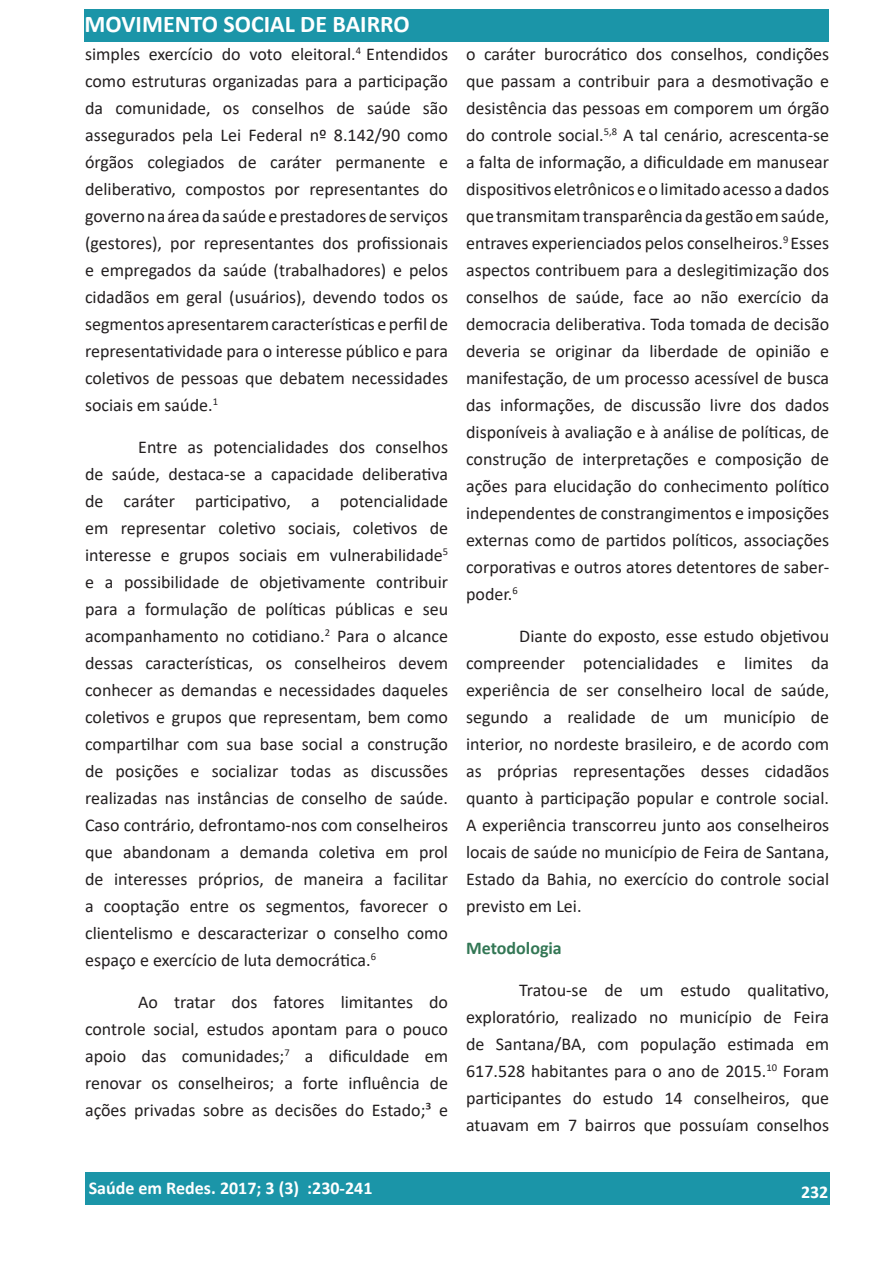
<style>
.page{position:relative;width:893px;height:1263px;background:#fff}
.page>*{position:absolute;margin:0;border:0;box-sizing:border-box;transform-origin:0 0}
.t1{font:700 24px "Calibri";color:#fff}
.t2{font:18px/27px "Calibri";color:#231f20;text-align:justify}
.t3{font:700 18px "Calibri";color:#fff}
.t4{font:700 18px "Calibri";color:#375}
</style>
<div class="page">
<div style="left:85px;top:1172px;width:744px;height:33px;background:#1b95a8"></div>
<div style="left:85px;top:9px;width:744px;height:33px;background:#1b95a8"></div>
<h1 class="t1" style="left:85px;top:7px;width:327px">MOVIMENTO SOCIAL DE BAIRRO</h1>
<p class="t2" style="left:85px;top:40px;width:365px">simples exercício do voto eleitoral.<sup>4</sup> Entendidos como estruturas organizadas para a participação da comunidade, os conselhos de saúde são assegurados pela Lei Federal nº 8.142/90 como órgãos colegiados de caráter permanente e deliberativo, compostos por representantes do governo na área da saúde e prestadores de serviços (gestores), por representantes dos profissionais e empregados da saúde (trabalhadores) e pelos cidadãos em geral (usuários), devendo todos os segmentos apresentarem características e perfil de representatividade para o interesse público e para coletivos de pessoas que debatem necessidades sociais em saúde.<sup>1</sup></p>
<p class="t2" style="left:85px;top:433px;width:365px;text-indent:53px">Entre as potencialidades dos conselhos de saúde, destaca-se a capacidade deliberativa de caráter participativo, a potencialidade em representar coletivo sociais, coletivos de interesse e grupos sociais em vulnerabilidade<sup>5 </sup>e a possibilidade de objetivamente contribuir para a formulação de políticas públicas e seu acompanhamento no cotidiano.<sup>2</sup> Para o alcance dessas características, os conselheiros devem conhecer as demandas e necessidades daqueles coletivos e grupos que representam, bem como compartilhar com sua base social a construção de posições e socializar todas as discussões realizadas nas instâncias de conselho de saúde.<br>Caso contrário, defrontamo-nos com conselheiros que abandonam a demanda coletiva em prol de interesses próprios, de maneira a facilitar a cooptação entre os segmentos, favorecer o clientelismo e descaracterizar o conselho como espaço e exercício de luta democrática.<sup>6</sup></p>
<p class="t2" style="left:85px;top:988px;width:365px;text-indent:53px">Ao tratar dos fatores limitantes do controle social, estudos apontam para o pouco apoio das comunidades;<sup>7</sup> a dificuldade em renovar os conselheiros; a forte influência de ações privadas sobre as decisões do Estado;³ e</p>
<p class="t2" style="left:466px;top:40px;width:365px">o caráter burocrático dos conselhos, condições que passam a contribuir para a desmotivação e desistência das pessoas em comporem um órgão do controle social.<sup>5,8</sup> A tal cenário, acrescenta-se a falta de informação, a dificuldade em manusear dispositivos eletrônicos e o limitado acesso a dados que transmitam transparência da gestão em saúde, entraves experienciados pelos conselheiros.<sup>9</sup> Esses aspectos contribuem para a deslegitimização dos conselhos de saúde, face ao não exercício da democracia deliberativa. Toda tomada de decisão deveria se originar da liberdade de opinião e manifestação, de um processo acessível de busca das informações, de discussão livre dos dados disponíveis à avaliação e à análise de políticas, de construção de interpretações e composição de ações para elucidação do conhecimento político independentes de constrangimentos e imposições externas como de partidos políticos, associações corporativas e outros atores detentores de saber&shy;poder.<sup>6</sup></p>
<p class="t2" style="left:466px;top:622px;width:365px;text-indent:53px">Diante do exposto, esse estudo objetivou compreender potencialidades e limites da experiência de ser conselheiro local de saúde, segundo a realidade de um município de interior, no nordeste brasileiro, e de acordo com as próprias representações desses cidadãos quanto à participação popular e controle social.<br>A experiência transcorreu junto aos conselheiros locais de saúde no município de Feira de Santana, Estado da Bahia, no exercício do controle social previsto em Lei.</p>
<p class="t4" style="left:466px;top:936px;width:97px">Metodologia</p>
<p class="t2" style="left:466px;top:976px;width:365px;text-indent:53px">Tratou-se de um estudo qualitativo, exploratório, realizado no município de Feira de Santana/BA, com população estimada em 617.528 habitantes para o ano de 2015.<sup>10</sup> Foram participantes do estudo 14 conselheiros, que atuavam em 7 bairros que possuíam conselhos</p>
<p class="t3" style="left:89px;top:1175px;width:285px">Saúde em Redes. 2017; 3 (3) :230-241</p>
<p class="t3" style="left:801px;top:1179px;width:29px">232</p>
</div>
